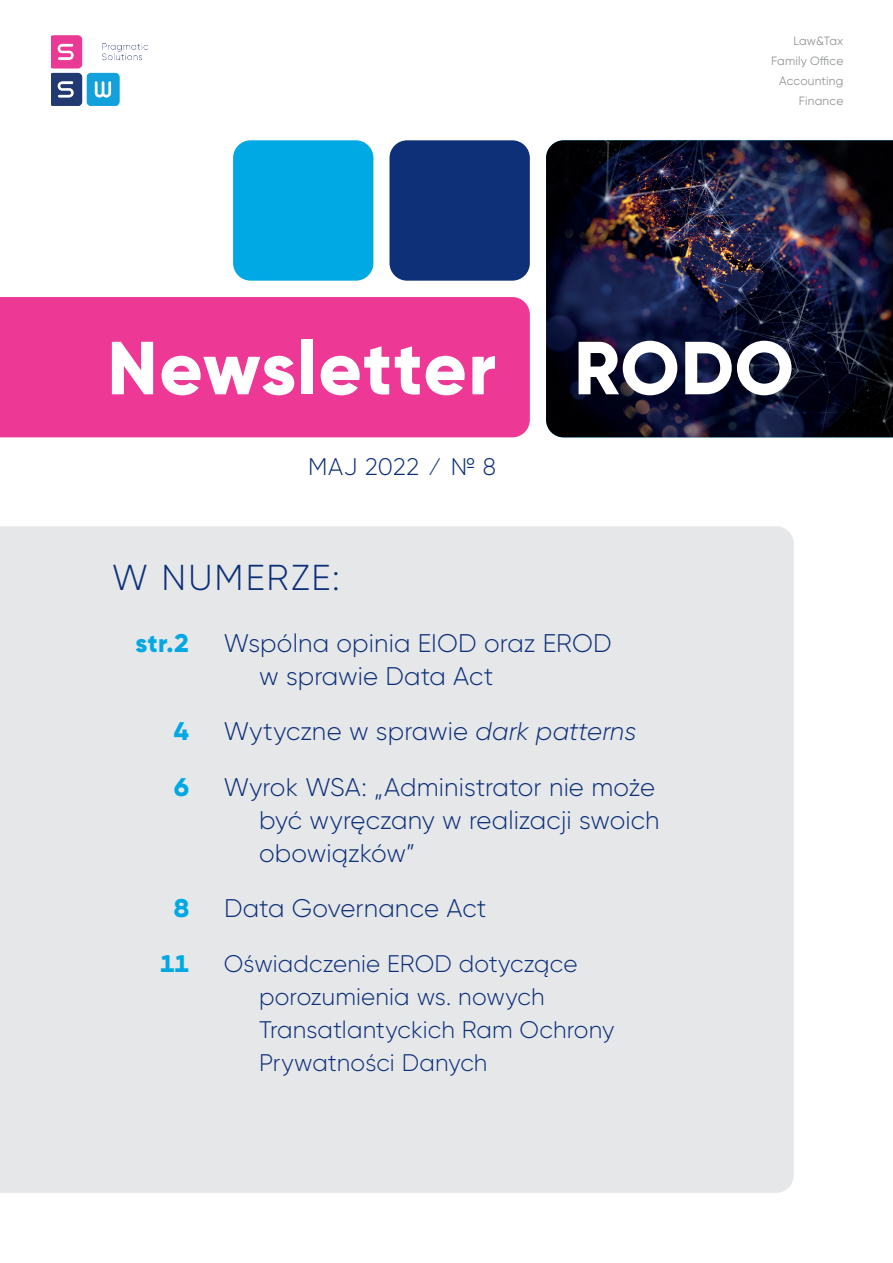
<style>
.page{position:relative;width:893px;height:1263px;background:#fff}
.page>*{position:absolute;margin:0;border:0;box-sizing:border-box;transform-origin:0 0}
.t1{font:800 75px "Gilroy";letter-spacing:.015em;color:#fff}
.t2{font:300 36px "Gilroy";letter-spacing:.06em;color:#0d3079}
.t3{font:300 25.5px/33px "Gilroy";letter-spacing:.005em;color:#0d3079}
.t4{font:800 25.5px "Gilroy";color:#00a8e4}
.t5{font:300 24px/33px "Gilroy";letter-spacing:.005em;color:#0d3079}
.t6{font:800 24px "Gilroy";color:#00a8e4}
.t7{font:12px/20.2px "Gilroy";letter-spacing:.015em;color:#939598;text-align:right}
.s1{font-style:italic}
</style>
<div class="page">
<img style="left:51px;top:35px;width:97px;height:70px">
<div style="left:0;top:297px;width:530px;height:140px;background:#ed3896"></div>
<div style="left:0;top:526px;width:794px;height:667px;background:#e6e7e9"></div>
<img style="left:546px;top:140px;width:347px;height:297px">
<div style="left:389px;top:140px;width:141px;height:141px;background:#0d3079;border-radius:18px"></div>
<div style="left:233px;top:140px;width:140px;height:141px;background:#00a8e4;border-radius:18px"></div>
<p class="t7" style="left:771px;top:30px;width:74px">Law&amp;Tax<br>Family Office<br>Accounting<br>Finance</p>
<h1 class="t1" style="left:107px;top:321px;width:688px">Newsletter RODO</h1>
<p class="t5" style="left:308px;top:450px;width:189px">MAJ 2022 ⁄ № 8</p>
<h2 class="t2" style="left:112px;top:555px;width:229px">W NUMERZE:</h2>
<p class="t4" style="left:136px;top:627px;width:55px">str.2</p>
<p class="t3" style="left:259px;top:626px;width:354px;text-indent:-35px">Wspólna opinia EIOD oraz EROD w sprawie Data Act</p>
<p class="t4" style="left:174px;top:715px;width:16px">4</p>
<p class="t3" style="left:224px;top:715px;width:414px">Wytyczne w sprawie <span class="s1">dark patterns</span></p>
<p class="t4" style="left:174px;top:771px;width:16px">6</p>
<p class="t3" style="left:259px;top:770px;width:402px;text-indent:-35px">Wyrok WSA: „Administrator nie może być wyręczany w realizacji swoich obowiązków”</p>
<p class="t4" style="left:174px;top:892px;width:16px">8</p>
<p class="t3" style="left:224px;top:892px;width:264px">Data Governance Act</p>
<p class="t6" style="left:161px;top:948px;width:30px">11</p>
<p class="t5" style="left:259px;top:946px;width:357px;text-indent:-35px">Oświadczenie EROD dotyczące porozumienia ws. nowych<br>Transatlantyckich Ram Ochrony<br>Prywatności Danych</p>
</div>
